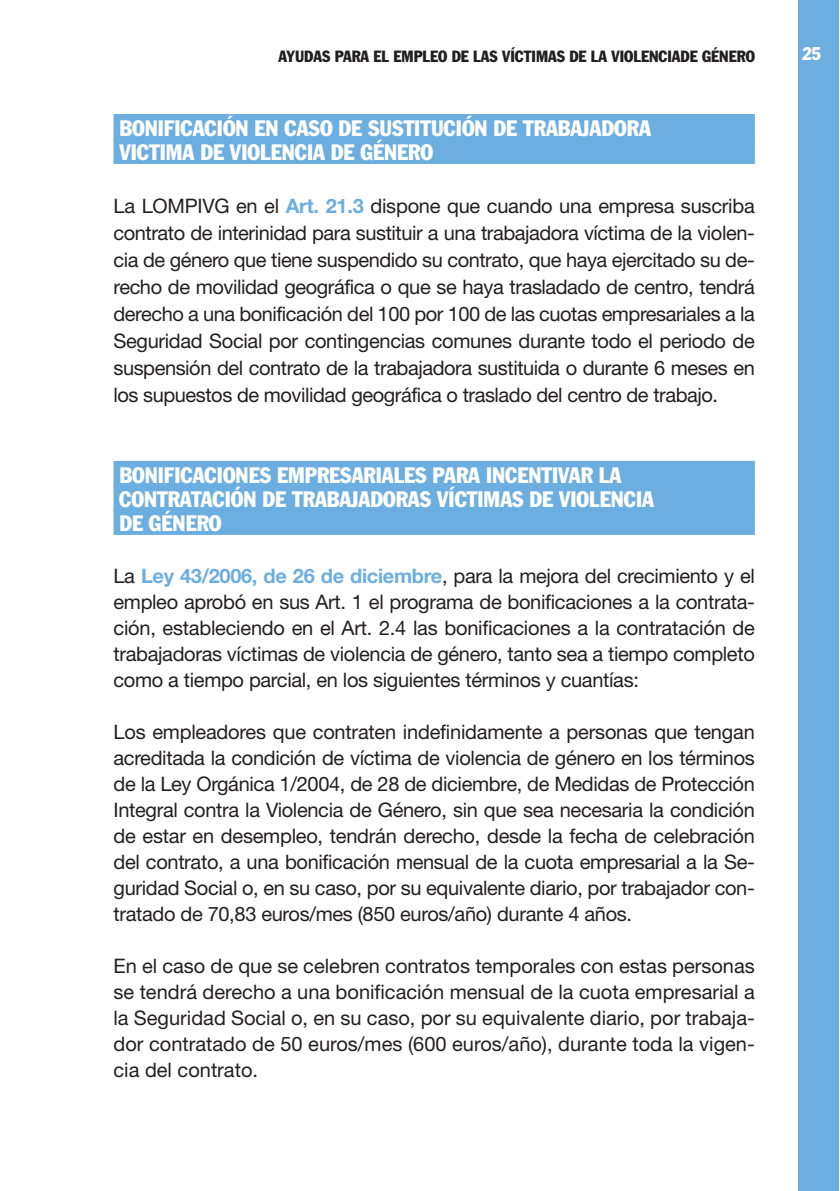
<style>
.page{position:relative;width:840px;height:1191px;background:#fff}
.page>*{position:absolute;margin:0;border:0;box-sizing:border-box;transform-origin:0 0}
.t1{font:condensed 22px/24px "Franklin Gothic";color:#fff}
.t2{font:20px/26px "Helvetica Neue";letter-spacing:-.015em;color:#231f20;text-align:justify}
.t3{font:condensed 18px "Franklin Gothic";color:#fff}
.t4{font:condensed 16px "Franklin Gothic";color:#231f20}
.s1{font-weight:700;color:#6caedf}
</style>
<div class="page">
<div style="left:798px;top:1px;width:40px;height:1190px;background:#6caedf"></div>
<div style="left:113px;top:114px;width:641px;height:26px;background:#6caedf"></div>
<div style="left:113px;top:138px;width:641px;height:26px;background:#6caedf"></div>
<div style="left:113px;top:461px;width:641px;height:26px;background:#6caedf"></div>
<div style="left:113px;top:485px;width:641px;height:26px;background:#6caedf"></div>
<div style="left:113px;top:509px;width:641px;height:26px;background:#6caedf"></div>
<p class="t4" style="left:278px;top:50px;width:477px">AYUDAS PARA EL EMPLEO DE LAS VÍCTIMAS DE LA VIOLENCIADE GÉNERO</p>
<p class="t3" style="left:801px;top:47px;width:20px">25</p>
<p class="t1" style="left:119px;top:118px;width:532px">BONIFICACIÓN EN CASO DE SUSTITUCIÓN DE TRABAJADORA<br>VICTIMA DE VIOLENCIA DE GÉNERO</p>
<p class="t2" style="left:113px;top:195px;width:642px;line-height:27px">La LOMPIVG en el <span class="s1">Art. 21.3</span> dispone que cuando una empresa suscriba contrato de interinidad para sustituir a una trabajadora víctima de la violen&shy;cia de género que tiene suspendido su contrato, que haya ejercitado su de&shy;recho de movilidad geográfica o que se haya trasladado de centro, tendrá derecho a una bonificación del 100 por 100 de las cuotas empresariales a la Seguridad Social por contingencias comunes durante todo el periodo de suspensión del contrato de la trabajadora sustituida o durante 6 meses en los supuestos de movilidad geográfica o traslado del centro de trabajo.</p>
<p class="t1" style="left:119px;top:465px;width:536px">BONIFICACIONES EMPRESARIALES PARA INCENTIVAR LA<br>CONTRATACIÓN DE TRABAJADORAS VÍCTIMAS DE VIOLENCIA<br>DE GÉNERO</p>
<p class="t2" style="left:113px;top:565px;width:642px">La <span class="s1">Ley 43/2006, de 26 de diciembre</span>, para la mejora del crecimiento y el empleo aprobó en sus Art. 1 el programa de bonificaciones a la contrata&shy;ción, estableciendo en el Art. 2.4 las bonificaciones a la contratación de trabajadoras víctimas de violencia de género, tanto sea a tiempo completo como a tiempo parcial, en los siguientes términos y cuantías:</p>
<p class="t2" style="left:113px;top:721px;width:642px">Los empleadores que contraten indefinidamente a personas que tengan acreditada la condición de víctima de violencia de género en los términos de la Ley Orgánica 1/2004, de 28 de diciembre, de Medidas de Protección Integral contra la Violencia de Género, sin que sea necesaria la condición de estar en desempleo, tendrán derecho, desde la fecha de celebración del contrato, a una bonificación mensual de la cuota empresarial a la Se&shy;guridad Social o, en su caso, por su equivalente diario, por trabajador con&shy;tratado de 70,83 euros/mes (850 euros/año) durante 4 años.</p>
<p class="t2" style="left:113px;top:955px;width:642px">En el caso de que se celebren contratos temporales con estas personas se tendrá derecho a una bonificación mensual de la cuota empresarial a la Seguridad Social o, en su caso, por su equivalente diario, por trabaja&shy;dor contratado de 50 euros/mes (600 euros/año), durante toda la vigen&shy;cia del contrato.</p>
</div>
